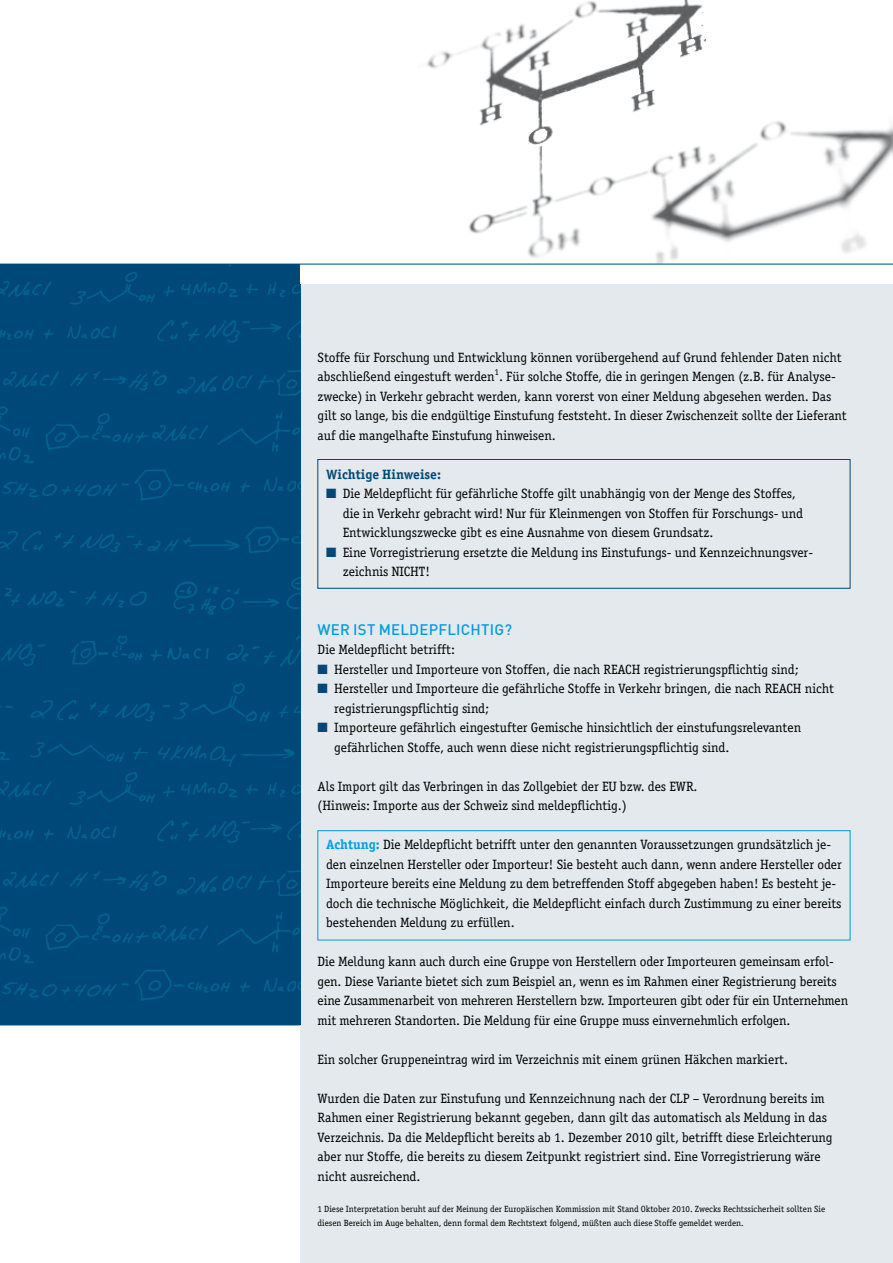
<style>
.page{position:relative;width:893px;height:1263px;background:#fff}
.page>*{position:absolute;margin:0;border:0;box-sizing:border-box;transform-origin:0 0}
.t1{font:500 15px "DIN";letter-spacing:.015em;color:#009ee0}
.t2{font:13.5px/19.5px "Officina Serif";color:#000}
.t3{font:700 13.5px "Officina Serif";color:#004877}
.t4{font:9px/13.5px "Officina Serif";color:#000}
.s1{color:#004877}
.s2{font-weight:700;color:#009ee0}
</style>
<div class="page">
<img style="left:356px;top:0;width:537px;height:264px">
<div style="left:300px;top:284px;width:593px;height:979px;background:#e3e9ec"></div>
<img style="left:0;top:265px;width:300px;height:759px">
<hr style="left:0;top:264px;width:893px;height:1px;background:#004877">
<hr style="left:0;top:1024px;width:300px;height:1px;background:#004877">
<div style="left:317px;top:459px;width:533px;height:130px;border:1px solid #004877"></div>
<div style="left:317px;top:830px;width:533px;height:110px;border:1px solid #009ee0"></div>
<p class="t2" style="left:318px;top:347px;width:531px">Stoffe für Forschung und Entwicklung können vorübergehend auf Grund fehlender Daten nicht abschließend eingestuft werden<sup>1</sup>. Für solche Stoffe, die in geringen Mengen (z.B. für Analyse&shy;zwecke) in Verkehr gebracht werden, kann vorerst von einer Meldung abgesehen werden. Das gilt so lange, bis die endgültige Einstufung feststeht. In dieser Zwischenzeit sollte der Lieferant auf die mangelhafte Einstufung hinweisen.</p>
<p class="t3" style="left:326px;top:466px;width:116px">Wichtige Hinweise:</p>
<p class="t2" style="left:343px;top:484px;width:462px;text-indent:-17px"><span class="s1">■</span> Die Meldepflicht für gefährliche Stoffe gilt unabhängig von der Menge des Stoffes, die in Verkehr gebracht wird! Nur für Kleinmengen von Stoffen für Forschungs- und<br>Entwicklungszwecke gibt es eine Ausnahme von diesem Grundsatz.</p>
<p class="t2" style="left:343px;top:542px;width:470px;text-indent:-17px"><span class="s1">■</span> Eine Vorregistrierung ersetzte die Meldung ins Einstufungs- und Kennzeichnungsver&shy;zeichnis NICHT!</p>
<p class="t1" style="left:318px;top:620px;width:196px">WER IST MELDEPFLICHTIG?</p>
<p class="t2" style="left:318px;top:640px;width:139px">Die Meldepflicht betrifft:</p>
<p class="t2" style="left:318px;top:659px;width:483px"><span class="s1">■</span> Hersteller und Importeure von Stoffen, die nach REACH registrierungspflichtig sind;</p>
<p class="t2" style="left:334px;top:679px;width:501px;text-indent:-17px"><span class="s1">■</span> Hersteller und Importeure die gefährliche Stoffe in Verkehr bringen, die nach REACH nicht registrierungspflichtig sind;</p>
<p class="t2" style="left:334px;top:718px;width:468px;text-indent:-17px"><span class="s1">■</span> Importeure gefährlich eingestufter Gemische hinsichtlich der einstufungsrelevanten gefährlichen Stoffe, auch wenn diese nicht registrierungspflichtig sind.</p>
<p class="t2" style="left:318px;top:776px;width:382px">Als Import gilt das Verbringen in das Zollgebiet der EU bzw. des EWR. (Hinweis: Importe aus der Schweiz sind meldepflichtig.)</p>
<p class="t2" style="left:326px;top:835px;width:517px"><span class="s2">Achtung:</span> Die Meldepflicht betrifft unter den genannten Voraussetzungen grundsätzlich je&shy;den einzelnen Hersteller oder Importeur! Sie besteht auch dann, wenn andere Hersteller oder Importeure bereits eine Meldung zu dem betreffenden Stoff abgegeben haben! Es besteht je&shy;doch die technische Möglichkeit, die Meldepflicht einfach durch Zustimmung zu einer bereits bestehenden Meldung zu erfüllen.</p>
<p class="t2" style="left:318px;top:952px;width:532px">Die Meldung kann auch durch eine Gruppe von Herstellern oder Importeuren gemeinsam erfol&shy;gen. Diese Variante bietet sich zum Beispiel an, wenn es im Rahmen einer Registrierung bereits eine Zusammenarbeit von mehreren Herstellern bzw. Importeuren gibt oder für ein Unternehmen mit mehreren Standorten. Die Meldung für eine Gruppe muss einvernehmlich erfolgen.</p>
<p class="t2" style="left:318px;top:1049px;width:472px">Ein solcher Gruppeneintrag wird im Verzeichnis mit einem grünen Häkchen markiert.</p>
<p class="t2" style="left:318px;top:1088px;width:517px">Wurden die Daten zur Einstufung und Kennzeichnung nach der CLP – Verordnung bereits im Rahmen einer Registrierung bekannt gegeben, dann gilt das automatisch als Meldung in das Verzeichnis. Da die Meldepflicht bereits ab 1. Dezember 2010 gilt, betrifft diese Erleichterung aber nur Stoffe, die bereits zu diesem Zeitpunkt registriert sind. Eine Vorregistrierung wäre nicht ausreichend.</p>
<p class="t4" style="left:318px;top:1202px;width:509px">1 Diese Interpretation beruht auf der Meinung der Europäischen Kommission mit Stand Oktober 2010. Zwecks Rechtssicherheit sollten Sie diesen Bereich im Auge behalten, denn formal dem Rechtstext folgend, müßten auch diese Stoffe gemeldet werden.</p>
</div>
